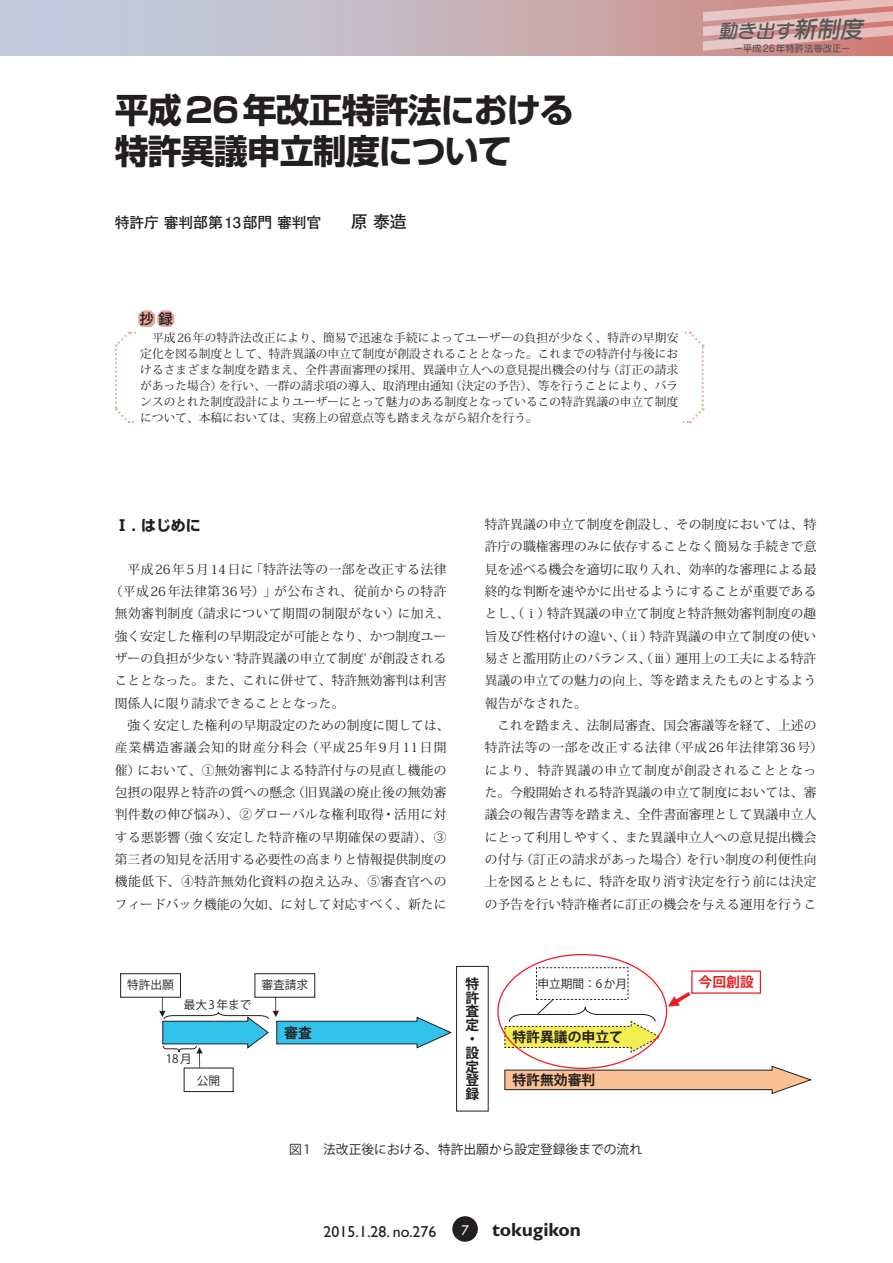
<style>
.page{position:relative;width:893px;height:1263px;background:#fff}
.page>*{position:absolute;margin:0;border:0;box-sizing:border-box;transform-origin:0 0}
.特集タイトル{font:700 34.05px "Shin Go Pro";letter-spacing:-.03em;color:#231f20}
.特集本文{font:700 19.2px "Gill Sans";color:#231f20}
.キャプション{font:italic 19.2px "Seurat Pro DB";color:#57585a}
.寄稿本文{font:15.9px "Gill Sans";color:#231f20}
.特集名前{font:700 14.85px "Futo Go B101 Pro";letter-spacing:-.01em;color:#231f20}
.特集小見出し{font:700 14.85px "Shin Go Pro";color:#231f20}
.t1{font:700 13.8px/13.8px "Koz Go Pro";color:#231f20}
.t2{font:700 13.8px "Koz Go Pro";color:#ee1d23}
.特集インタビュー名前1文字{font:500 13.8px "Shin Go Pro";color:#231f20}
.特集本文-2{font:12.75px/22.4px "Koz Min Pro";letter-spacing:.005em;color:#231f20}
.図タイトル{font:12.75px "Koz Go Pro";color:#231f20}
.特集本文-3{font:12.75px "Koz Min Pro";letter-spacing:.03em;color:#231f20}
.特集本文-4{font:12.75px "Koz Min Pro";letter-spacing:.04em;color:#231f20}
.特集本文-5{font:12.75px "Koz Min Pro";letter-spacing:.035em;color:#231f20}
.特集本文-6{font:12.75px "Futura";color:#fff}
.特集本文-7{font:11.7px/15.9px "Koz Min Pro";color:#231f20;text-align:justify}
.t3{font:11.7px "Koz Go Pro";color:#231f20}
.キャプション-2{font:9.6px "Seurat Pro DB";letter-spacing:-.02em;color:#57585a}
.s1{font-size:16.95px}
.s2{font-size:23.85px}
</style>
<div class="page">
<div style="left:452px;top:1216px;width:26px;height:26px;background:#231f20;border-radius:50%"></div>
<svg style="left:0;top:0;width:893px;height:55px;background:#c5b7c0"></svg>
<svg style="left:703px;top:0;width:190px;height:51px;background:#dba7a3"></svg>
<svg style="left:114px;top:310px;width:590px;height:113px"></svg>
<div style="left:136px;top:327px;width:546px;height:100px;background:#fff"></div>
<div style="left:456px;top:966px;width:32px;height:145px;border:1px solid #231f20"></div>
<svg style="left:504px;top:1066px;width:308px;height:28px"></svg>
<svg style="left:159px;top:997px;width:293px;height:71px"></svg>
<svg style="left:504px;top:999px;width:157px;height:54px"></svg>
<svg style="left:668px;top:992px;width:22px;height:14px"></svg>
<div style="left:255px;top:973px;width:60px;height:24px;border:1px solid #231f20"></div>
<div style="left:120px;top:973px;width:61px;height:24px;border:1px solid #231f20"></div>
<div style="left:184px;top:1068px;width:49px;height:24px;border:1px solid #231f20"></div>
<p class="特集タイトル" style="left:115px;top:84px;width:460px">平成26年改正特許法における</p>
<p class="特集タイトル" style="left:115px;top:124px;width:398px">特許異議申立制度について</p>
<p class="特集名前" style="left:115px;top:210px;width:294px">特許庁 審判部第13部門 審判官　　<span class="s1">原 泰造</span></p>
<p class="特集インタビュー名前1文字" style="left:140px;top:308px;width:34px">抄録</p>
<p class="特集本文-7" style="left:140px;top:329px;width:539px">　平成26年の特許法改正により、簡易で迅速な手続によってユーザーの負担が少なく、特許の早期安定化を図る制度として、特許異議の申立て制度が創設されることとなった。これまでの特許付与後におけるさまざまな制度を踏まえ、全件書面審理の採用、異議申立人への意見提出機会の付与（訂正の請求があった場合）を行い、一群の請求項の導入、取消理由通知（決定の予告）、等を行うことにより、バランスのとれた制度設計によりユーザーにとって魅力のある制度となっているこの特許異議の申立て制度について、本稿においては、実務上の留意点等も踏まえながら紹介を行う。</p>
<p class="キャプション" style="left:718px;top:18px;width:152px">動き出す<span class="s2">新制度</span></p>
<p class="キャプション-2" style="left:734px;top:42px;width:119px">－平成26年特許法等改正－</p>
<p class="特集小見出し" style="left:115px;top:513px;width:87px">Ⅰ. はじめに</p>
<p class="特集本文-3" style="left:115px;top:560px;width:333px">　平成26年5月14日に「特許法等の一部を改正する法律</p>
<p class="特集本文-4" style="left:110px;top:582px;width:338px">（平成26年法律第36号）」が公布され、従前からの特許</p>
<p class="特集本文-5" style="left:115px;top:604px;width:336px">無効審判制度（請求について期間の制限がない）に加え、</p>
<p class="特集本文-2" style="left:115px;top:624px;width:333px">強く安定した権利の早期設定が可能となり、かつ制度ユー</p>
<p class="特集本文-2" style="left:115px;top:647px;width:333px">ザーの負担が少ない ‘特許異議の申立て制度’ が創設される</p>
<p class="特集本文-2" style="left:115px;top:669px;width:333px">こととなった。また、これに併せて、特許無効審判は利害</p>
<p class="特集本文-2" style="left:115px;top:691px;width:231px">関係人に限り請求できることとなった。</p>
<p class="特集本文-2" style="left:115px;top:714px;width:336px;text-indent:13px">強く安定した権利の早期設定のための制度に関しては、産業構造審議会知的財産分科会 （平成25年9月11日開催）において、①無効審判による特許付与の見直し機能の包摂の限界と特許の質への懸念（旧異議の廃止後の無効審判件数の伸び悩み）、②グローバルな権利取得・活用に対する悪影響（強く安定した特許権の早期確保の要請）、③第三者の知見を活用する必要性の高まりと情報提供制度の機能低下、④特許無効化資料の抱え込み、⑤審査官へのフィードバック機能の欠如、に対して対応すべく、新たに</p>
<p class="特集本文-2" style="left:485px;top:513px;width:333px;text-align:justify">特許異議の申立て制度を創設し、その制度においては、特許庁の職権審理のみに依存することなく簡易な手続きで意見を述べる機会を適切に取り入れ、効率的な審理による最終的な判断を速やかに出せるようにすることが重要であるとし、（ⅰ）特許異議の申立て制度と特許無効審判制度の趣旨及び性格付けの違い、（ⅱ）特許異議の申立て制度の使い易さと濫用防止のバランス、（ⅲ）運用上の工夫による特許異議の申立ての魅力の向上、等を踏まえたものとするよう報告がなされた。</p>
<p class="特集本文-2" style="left:485px;top:714px;width:340px;text-align:center">これを踏まえ、法制局審査、国会審議等を経て、上述の<br>特許法等の一部を改正する法律（平成26年法律第36号）により、特許異議の申立て制度が創設されることとなった。今般開始される特許異議の申立て制度においては、審議会の報告書等を踏まえ、全件書面審理として異議申立人にとって利用しやすく、また異議申立人への意見提出機会の付与（訂正の請求があった場合）を行い制度の利便性向上を図るとともに、特許を取り消す決定を行う前には決定の予告を行い特許権者に訂正の機会を与える運用を行うこ</p>
<p class="t3" style="left:127px;top:977px;width:48px">特許出願</p>
<p class="t3" style="left:261px;top:977px;width:48px">審査請求</p>
<p class="t3" style="left:537px;top:976px;width:91px">申立期間：6 か月</p>
<p class="t2" style="left:698px;top:973px;width:57px">今回創設</p>
<p class="t1" style="left:465px;top:978px;width:15px">特許査定・設定登録</p>
<p class="t3" style="left:184px;top:997px;width:69px">最大 3 年まで</p>
<p class="t1" style="left:284px;top:1026px;width:29px">審査</p>
<p class="t1" style="left:512px;top:1031px;width:112px">特許異議の申立て</p>
<p class="t3" style="left:166px;top:1051px;width:28px">18月</p>
<p class="t1" style="left:512px;top:1074px;width:84px">特許無効審判</p>
<p class="t3" style="left:197px;top:1073px;width:25px">公開</p>
<p class="図タイトル" style="left:289px;top:1141px;width:355px">図 1　法改正後における、特許出願から設定登録後までの流れ</p>
<p class="寄稿本文" style="left:324px;top:1222px;width:114px">2015.1.28. no.276</p>
<p class="特集本文-6" style="left:461px;top:1222px;width:9px">7</p>
<p class="特集本文" style="left:492px;top:1218px;width:90px">tokugikon</p>
</div>
